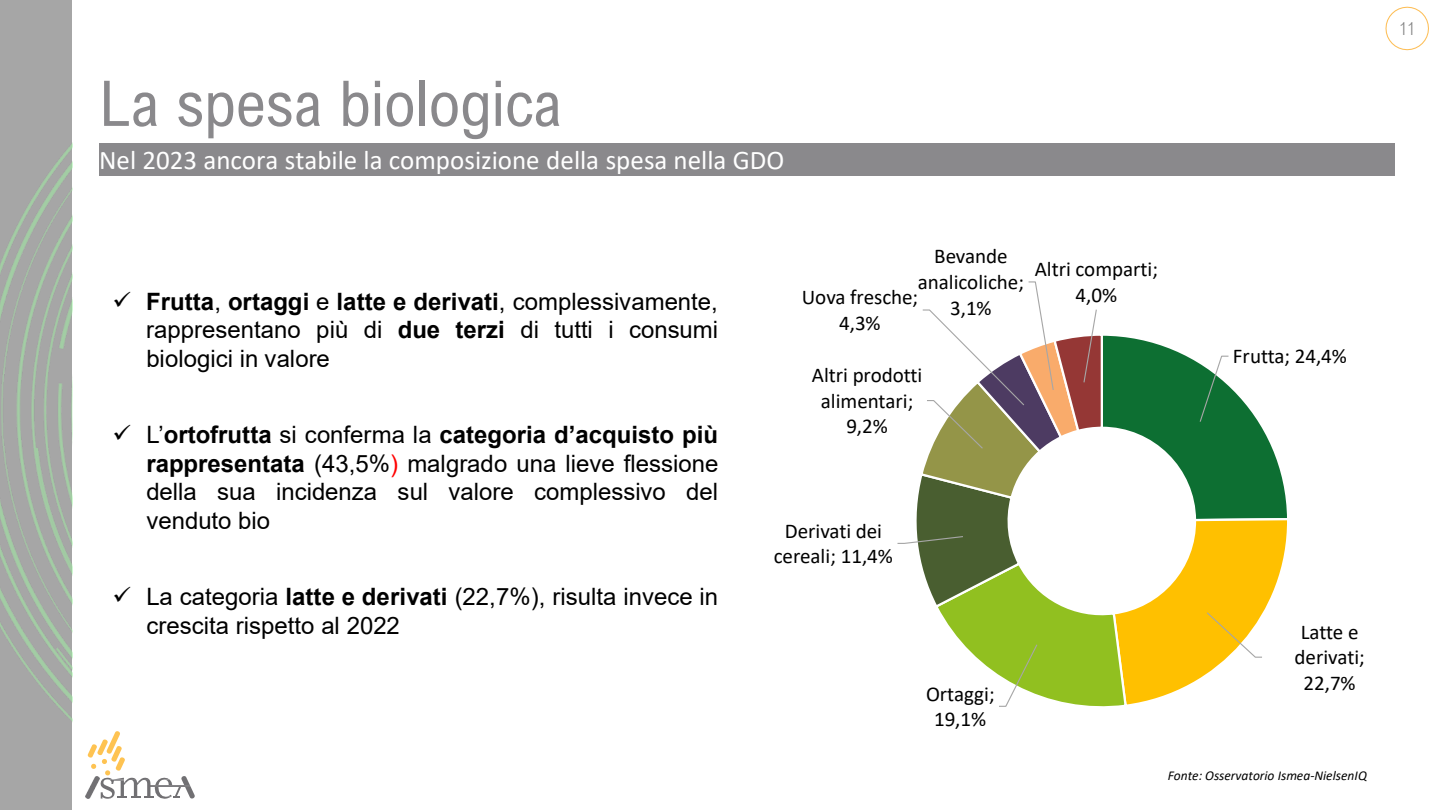
<style>
.page{position:relative;width:1440px;height:810px;background:#fff}
.page>*{position:absolute;margin:0;border:0;box-sizing:border-box;transform-origin:0 0}
.t1{font:63px "Arial Nova Cond";color:#8a898c}
.t2{font:27px "Calibri";color:#fff}
.t3{font:24px/28.8px "Arial";color:#000;text-align:justify}
.t4{font:21px/25.7px "Calibri";color:#000;text-align:center}
.t5{font:300 18px "Arial Nova Cond";color:#7f7f7f}
.t6{font:italic 13.5px "Calibri";color:#000}
.s1{font-weight:700}
.s2{color:#f00}
</style>
<div class="page">
<div style="left:0;top:0;width:72px;height:810px;background:#a6a6a6"></div>
<img style="left:86px;top:790px;width:2px;height:9px">
<svg style="left:88px;top:731px;width:107px;height:68px"></svg>
<svg style="left:1385px;top:6px;width:44px;height:45px"></svg>
<img style="left:0;top:144px;width:72px;height:577px">
<div style="left:99px;top:143px;width:1296px;height:33px;background:#8a898c"></div>
<svg style="left:897px;top:281px;width:390px;height:426px"></svg>
<h2 class="t1" style="left:99px;top:65px;width:464px">La spesa biologica</h2>
<p class="t2" style="left:99px;top:141px;width:687px">Nel 2023 ancora stabile la composizione della spesa nella GDO</p>
<p class="t3" style="left:146px;top:287px;width:573px;text-indent:-34px">✓ <span class="s1">Frutta</span>, <span class="s1">ortaggi</span> e <span class="s1">latte e derivati</span>, complessivamente, rappresentano più di <span class="s1">due terzi</span> di tutti i consumi biologici in valore</p>
<p class="t3" style="left:146px;top:420px;width:574px;text-indent:-34px">✓ L’<span class="s1">ortofrutta</span> si conferma la <span class="s1">categoria d’acquisto più rappresentata</span> (43,5%<span class="s2">)</span> malgrado una lieve flessione della sua incidenza sul valore complessivo del venduto bio</p>
<p class="t3" style="left:146px;top:582px;width:573px;text-indent:-34px">✓ La categoria <span class="s1">latte e derivati</span> (22,7%), risulta invece in crescita rispetto al 2022</p>
<p class="t4" style="left:918px;top:243px;width:108px">Bevande analicoliche;<br>3,1%</p>
<p class="t4" style="left:802px;top:284px;width:118px">Uova fresche;<br>4,3%</p>
<p class="t4" style="left:1035px;top:256px;width:125px">Altri comparti;<br>4,0%</p>
<p class="t4" style="left:812px;top:362px;width:112px">Altri prodotti alimentari;<br>9,2%</p>
<p class="t4" style="left:1233px;top:343px;width:116px">Frutta; 24,4%</p>
<p class="t4" style="left:774px;top:517px;width:121px">Derivati dei cereali; 11,4%</p>
<p class="t4" style="left:926px;top:680px;width:70px">Ortaggi;<br>19,1%</p>
<p class="t4" style="left:1295px;top:618px;width:72px">Latte e derivati;<br>22,7%</p>
<p class="t6" style="left:1168px;top:766px;width:201px">Fonte: Osservatorio Ismea-NielsenIQ</p>
<p class="t5" style="left:1399px;top:18px;width:18px">11</p>
</div>
